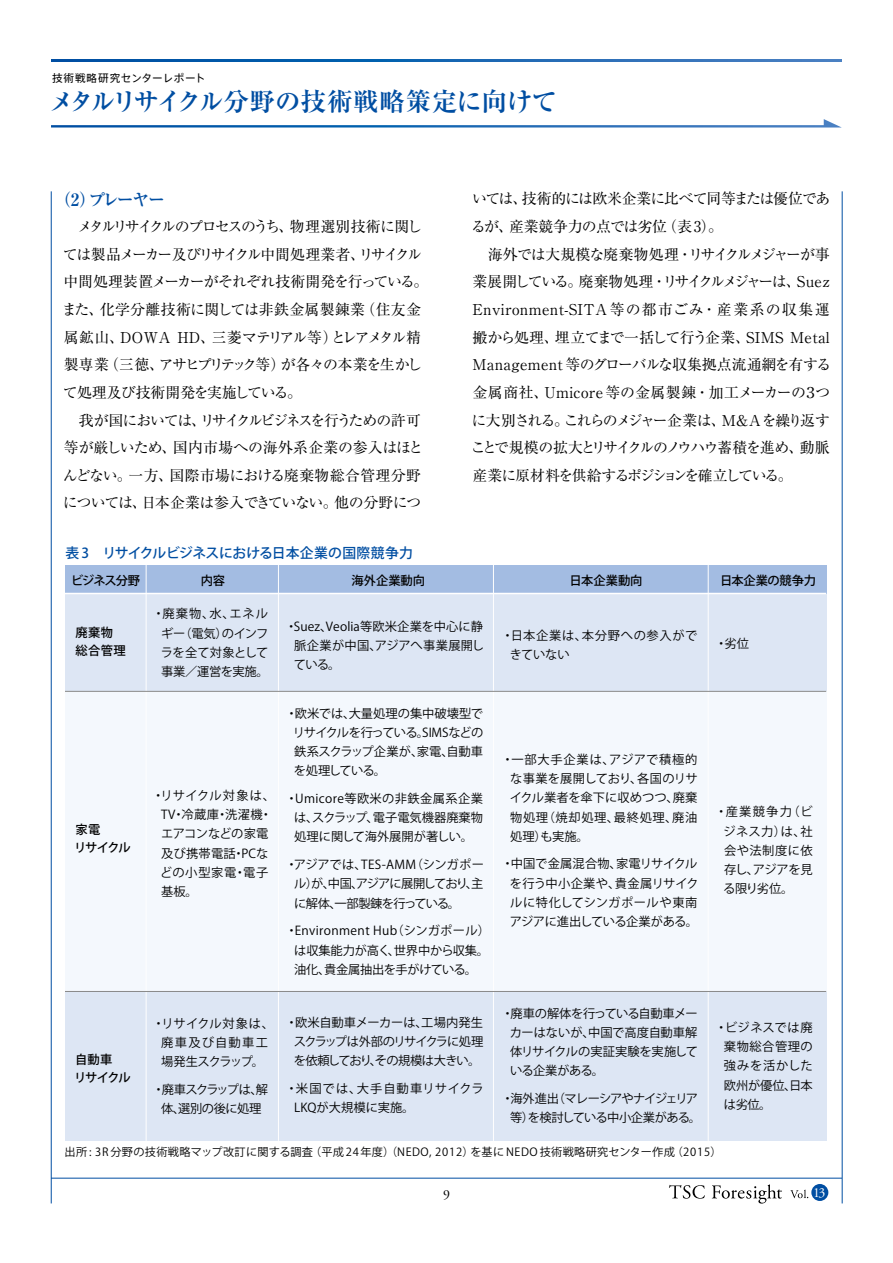
<style>
.page{position:relative;width:893px;height:1263px;background:#fff}
.page>*{position:absolute;margin:0;border:0;box-sizing:border-box;transform-origin:0 0}
.t1{font:700 25.5px "Ryumin Pro";letter-spacing:-.02em;color:#004ea2}
.t2{font:700 16.95px "Ryumin Pro";letter-spacing:-.11em;color:#004ea2}
.t3{font:14.85px/27.6px "Ryumin Pro";letter-spacing:-.045em;color:#000}
.t4{font:500 13.8px "Koz Go Pr 6 N";letter-spacing:-.015em;color:#004ea2}
.t5{font:13.8px "Adobe Garamond Pro";color:#fff}
.t6{font:13.8px "Adobe Garamond Pro";color:#000}
.t7{font:12.3px/19.2px "Koz Go Pr 6 N";letter-spacing:-.01em;color:#000;text-align:justify}
.t8{font:12.3px/19.2px "Koz Go Pr 6 N";letter-spacing:.015em;color:#000}
.t9{font:500 12.3px/18.1px "Koz Go Pr 6 N";letter-spacing:-.01em;color:#000}
.t10{font:12.3px/19.2px "Koz Go Pr 6 N";letter-spacing:-.065em;color:#000;text-align:right}
.t11{font:12.3px/19.2px "Koz Go Pr 6 N";letter-spacing:.03em;color:#000;text-align:center}
.t12{font:12.3px/19.2px "Koz Go Pr 6 N";letter-spacing:.055em;color:#000}
.t13{font:12.3px/19.2px "Koz Go Pr 6 N";letter-spacing:-.035em;color:#000;text-align:center}
.t14{font:500 12.3px/18.1px "Koz Go Pr 6 N";letter-spacing:-.075em;color:#000}
.t15{font:11.1px "Koz Go Pr 6 N";letter-spacing:.03em;color:#000}
.t16{font:10.65px "Axis Std";letter-spacing:.04em;color:#000}
</style>
<div class="page">
<div style="left:65px;top:593px;width:761px;height:98px;background:#dde6f4"></div>
<div style="left:65px;top:691px;width:761px;height:301px;background:#f4f8fd"></div>
<div style="left:65px;top:992px;width:761px;height:148px;background:#dde6f4"></div>
<div style="left:65px;top:565px;width:761px;height:28px;background:#a3bce2"></div>
<svg style="left:146px;top:565px;width:1px;height:28px"></svg>
<hr style="left:146px;top:593px;width:1px;height:548px;background:#fff">
<svg style="left:278px;top:565px;width:1px;height:28px"></svg>
<hr style="left:278px;top:594px;width:1px;height:547px;background:#fff">
<svg style="left:493px;top:565px;width:1px;height:28px"></svg>
<hr style="left:493px;top:593px;width:1px;height:548px;background:#fff">
<svg style="left:708px;top:565px;width:1px;height:28px"></svg>
<hr style="left:708px;top:593px;width:1px;height:548px;background:#fff">
<hr style="left:65px;top:691px;width:761px;height:1px;background:#898989">
<hr style="left:65px;top:991px;width:761px;height:1px;background:#898989">
<hr style="left:65px;top:593px;width:761px;height:1px;background:#fff">
<svg style="left:51px;top:119px;width:791px;height:9px"></svg>
<svg style="left:51px;top:60px;width:791px;height:2px;background:#1965b1"></svg>
<hr style="left:51px;top:191px;width:1px;height:1012px;background:#004ea2">
<hr style="left:842px;top:191px;width:1px;height:1012px;background:#004ea2">
<hr style="left:51px;top:1178px;width:791px;height:1px;background:#004ea2">
<div style="left:811px;top:1184px;width:17px;height:17px;background:#004ea2;border-radius:50%"></div>
<svg style="left:790px;top:1190px;width:18px;height:8px"></svg>
<svg style="left:669px;top:1185px;width:36px;height:14px"></svg>
<svg style="left:712px;top:1184px;width:70px;height:19px"></svg>
<p class="t16" style="left:52px;top:70px;width:155px">技術戦略研究センターレポート</p>
<h1 class="t1" style="left:49px;top:81px;width:510px">メタルリサイクル分野の技術戦略策定に向けて</h1>
<h2 class="t2" style="left:54px;top:187px;width:112px">（2）プレーヤー</h2>
<p class="t3" style="left:62px;top:212px;width:368px">　メタルリサイクルのプロセスのうち、物理選別技術に関しては製品メーカー及びリサイクル中間処理業者、リサイクル中間処理装置メーカーがそれぞれ技術開発を行っている。また、化学分離技術に関しては非鉄金属製錬業（住友金属鉱山、DOWA HD、三菱マテリアル等）とレアメタル精製専業（三徳、アサヒプリテック等）が各々の本業を生かして処理及び技術開発を実施している。<br>　我が国においては、リサイクルビジネスを行うための許可等が厳しいため、国内市場への海外系企業の参入はほとんどない。一方、国際市場における廃棄物総合管理分野については、日本企業は参入できていない。他の分野につ</p>
<p class="t4" style="left:65px;top:545px;width:349px">表 3　リサイクルビジネスにおける日本企業の国際競争力</p>
<p class="t3" style="left:471px;top:184px;width:362px">いては、技術的には欧米企業に比べて同等または優位であるが、産業競争力の点では劣位（表 3）。<br>　海外では大規模な廃棄物処理・リサイクルメジャーが事業展開している。廃棄物処理・リサイクルメジャーは、Suez<br>Environment-SITA 等の都市ごみ・産業系の収集運搬から処理、埋立てまで一括して行う企業、SIMS Metal<br>Management等のグローバルな収集拠点流通網を有する金属商社、Umicore等の金属製錬・加工メーカーの３つに大別される。これらのメジャー企業は、M&amp;A を繰り返すことで規模の拡大とリサイクルのノウハウ蓄積を進め、動脈産業に原材料を供給するポジションを確立している。</p>
<p class="t9" style="left:71px;top:572px;width:70px">ビジネス分野</p>
<p class="t9" style="left:76px;top:623px;width:51px">廃棄物総合管理</p>
<p class="t9" style="left:74px;top:820px;width:58px">家電<br>リサイクル</p>
<p class="t14" style="left:74px;top:1050px;width:58px">自動車<br>リサイクル</p>
<p class="t9" style="left:201px;top:572px;width:26px">内容</p>
<p class="t9" style="left:351px;top:572px;width:75px">海外企業動向</p>
<p class="t9" style="left:569px;top:572px;width:75px">日本企業動向</p>
<p class="t9" style="left:720px;top:572px;width:98px">日本企業の競争力</p>
<p class="t7" style="left:161px;top:605px;width:109px;text-indent:-8px">・廃棄物、水、エネルギー（電気）のインフラを全て対象として事業／運営を実施。</p>
<p class="t7" style="left:294px;top:617px;width:192px;text-indent:-9px">・Suez、Veolia等欧米企業を中心に静脈企業が中国、アジアへ事業展開している。</p>
<p class="t12" style="left:510px;top:626px;width:189px;text-indent:-9px">・日本企業は、本分野への参入ができていない</p>
<p class="t7" style="left:715px;top:634px;width:35px">・劣位</p>
<p class="t8" style="left:160px;top:786px;width:117px;text-indent:-8px">・リサイクル対象は、<br>TV・冷蔵庫・洗濯機・エアコンなどの家電及び携帯電話・PCなどの小型家電・電子基板。</p>
<p class="t11" style="left:152px;top:1014px;width:123px">・リサイクル対象は、廃車及び自動車工場発生スクラップ。</p>
<p class="t13" style="left:152px;top:1080px;width:117px">・廃車スクラップは、解体、選別の後に処理</p>
<p class="t7" style="left:293px;top:704px;width:192px;text-indent:-7px">・欧米では、大量処理の集中破壊型でリサイクルを行っている。SIMSなどの鉄系スクラップ企業が、家電、自動車を処理している。</p>
<p class="t7" style="left:294px;top:789px;width:190px;text-indent:-9px">・Umicore等欧米の非鉄金属系企業は、スクラップ、電子電気機器廃棄物処理に関して海外展開が著しい。</p>
<p class="t7" style="left:294px;top:855px;width:191px;text-indent:-9px">・アジアでは、TES-AMM（シンガポール）が、中国、アジアに展開しており、主に解体、一部製錬を行っている。</p>
<p class="t7" style="left:294px;top:921px;width:197px;text-indent:-9px">・Environment Hub（シンガポール）は収集能力が高く、世界中から収集。油化、貴金属抽出を手がけている。</p>
<p class="t7" style="left:294px;top:1013px;width:191px;text-indent:-8px">・欧米自動車メーカーは、工場内発生スクラップは外部のリサイクラに処理を依頼しており、その規模は大きい。</p>
<p class="t7" style="left:294px;top:1079px;width:191px;text-indent:-9px">・米国では、大手自動車リサイクラ<br>LKQが大規模に実施。</p>
<p class="t7" style="left:510px;top:750px;width:189px;text-indent:-9px">・一部大手企業は、アジアで積極的な事業を展開しており、各国のリサイクル業者を傘下に収めつつ、廃棄物処理（焼却処理、最終処理、廃油処理）も実施。</p>
<p class="t7" style="left:510px;top:855px;width:190px;text-indent:-8px">・中国で金属混合物、家電リサイクルを行う中小企業や、貴金属リサイクルに特化してシンガポールや東南アジアに進出している企業がある。</p>
<p class="t7" style="left:723px;top:802px;width:91px;text-indent:-8px">・産業競争力（ビジネス力）は、社会や法制度に依存し、アジアを見る限り劣位。</p>
<p class="t7" style="left:510px;top:1004px;width:190px;text-indent:-8px">・廃車の解体を行っている自動車メーカーはないが、中国で高度自動車解体リサイクルの実証実験を実施している企業がある。</p>
<p class="t10" style="left:501px;top:1089px;width:201px">・海外進出（マレーシアやナイジェリア等）を検討している中小企業がある。</p>
<p class="t7" style="left:724px;top:1018px;width:90px;text-indent:-9px">・ビジネスでは廃棄物総合管理の強みを活かした欧州が優位、日本は劣位。</p>
<p class="t15" style="left:65px;top:1146px;width:658px">出所 : 3R 分野の技術戦略マップ改訂に関する調査（平成 24年度）（NEDO, 2012）を基に NEDO 技術戦略研究センター作成（2015）</p>
<p class="t6" style="left:443px;top:1186px;width:8px">9</p>
<p class="t5" style="left:813px;top:1184px;width:14px">13</p>
</div>
